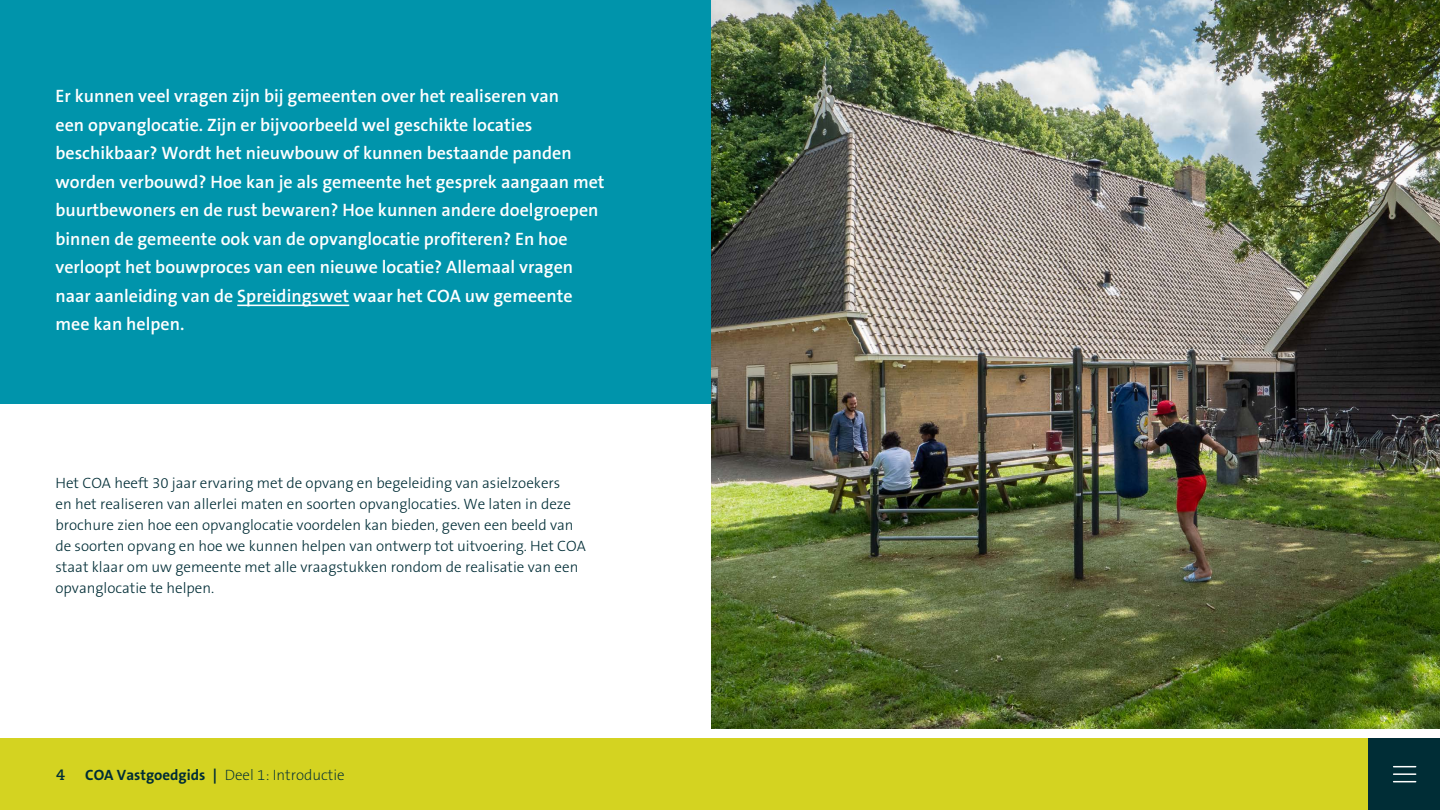
<style>
.page{position:relative;width:1440px;height:810px;background:#fff}
.page>*{position:absolute;margin:0;border:0;box-sizing:border-box;transform-origin:0 0}
.Intro{font:600 18px/28.5px "The Sans B6";color:#fff}
.Broodtekst{font:300 15px/21px "The Sans B3";color:#002d36}
.t1{font:200 15px "The Sans B2";color:#002d36}
.t2{font:700 15px "Caecilia LT Std";color:#002d36}
.s1{font-family:"The Sans B7";font-weight:700}
</style>
<div class="page">
<div style="left:0;top:739px;width:1440px;height:71px;background:#d4d321"></div>
<div style="left:1369px;top:739px;width:71px;height:71px;background:#002d36"></div>
<svg style="left:1394px;top:766px;width:22px;height:1px"></svg>
<hr style="left:1394px;top:773px;width:22px;height:2px;background:#fff">
<svg style="left:1394px;top:781px;width:22px;height:1px"></svg>
<div style="left:0;top:0;width:711px;height:404px;background:#0094ab"></div>
<hr style="left:237px;top:305px;width:112px;height:1px;background:#fff">
<img style="left:711px;top:0;width:729px;height:729px">
<p class="Intro" style="left:56px;top:83px;width:551px">Er kunnen veel vragen zijn bij gemeenten over het realiseren van<br>een opvanglocatie. Zijn er bijvoorbeeld wel geschikte locaties beschikbaar? Wordt het nieuwbouw of kunnen bestaande panden worden verbouwd? Hoe kan je als gemeente het gesprek aangaan met buurtbewoners en de rust bewaren? Hoe kunnen andere doelgroepen binnen de gemeente ook van de opvanglocatie profiteren? En hoe verloopt het bouwproces van een nieuwe locatie? Allemaal vragen naar aanleiding van de Spreidingswet waar het COA uw gemeente mee kan helpen.</p>
<p class="Broodtekst" style="left:56px;top:473px;width:532px">Het COA heeft 30 jaar ervaring met de opvang en begeleiding van asielzoekers<br>en het realiseren van allerlei maten en soorten opvanglocaties. We laten in deze brochure zien hoe een opvanglocatie voordelen kan bieden, geven een beeld van de soorten opvang en hoe we kunnen helpen van ontwerp tot uitvoering. Het COA staat klaar om uw gemeente met alle vraagstukken rondom de realisatie van een opvanglocatie te helpen.</p>
<p class="t2" style="left:56px;top:766px;width:10px">4</p>
<p class="t1" style="left:85px;top:767px;width:261px"><span class="s1">COA Vastgoedgids |</span> Deel 1: Introductie</p>
</div>
